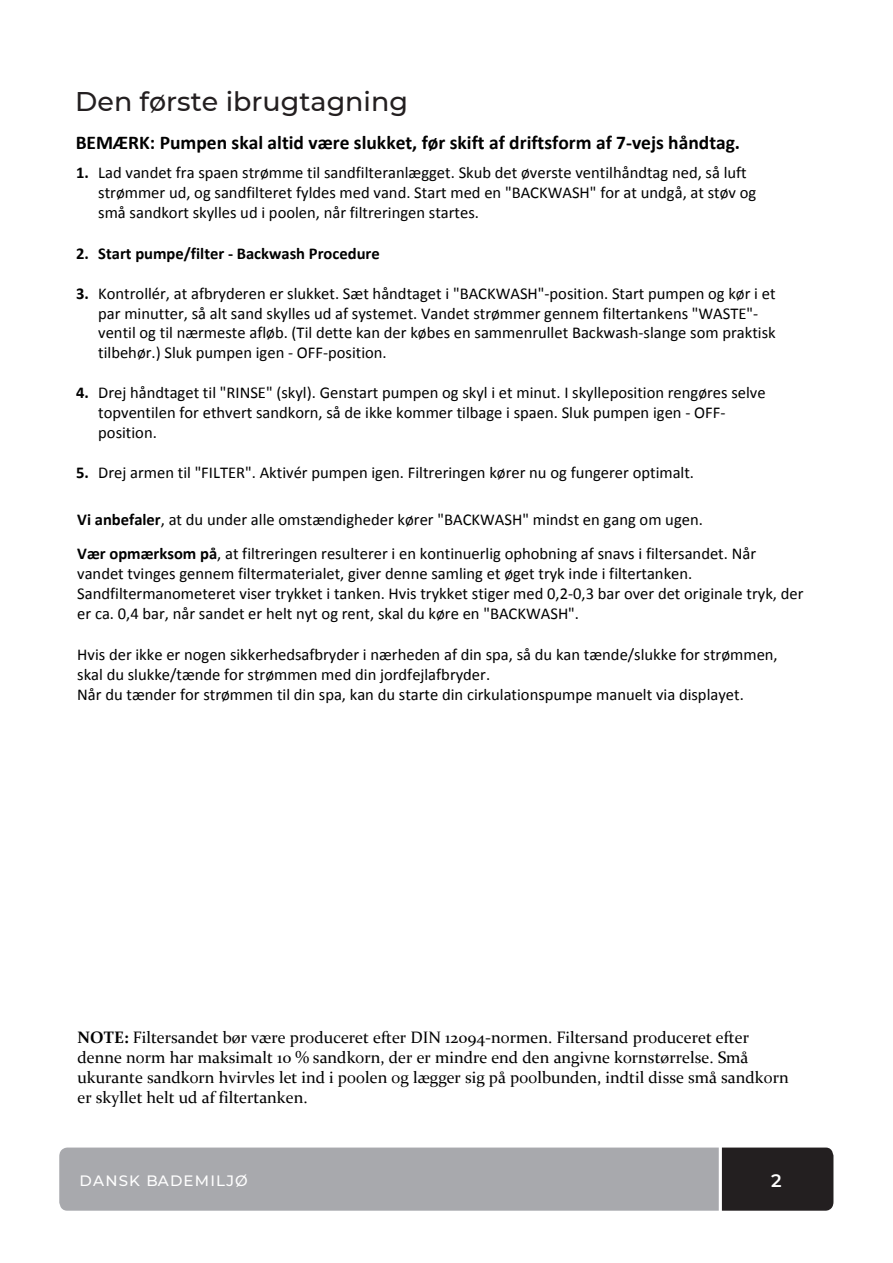
<style>
.page{position:relative;width:893px;height:1263px;background:#fff}
.page>*{position:absolute;margin:0;border:0;box-sizing:border-box;transform-origin:0 0}
.t1{font:500 27px "Montserrat";color:#231f20}
.t2{font:700 19.5px "Calibri";color:#000}
.t3{font:600 18px "Montserrat";color:#fff}
.t4{font:16.5px/19.8px "Calibri";color:#000}
.t5{font:16.5px/20.1px "Constantia";color:#000}
.t6{font:700 16.5px "Calibri";color:#000}
.t7{font:500 15px "Montserrat";letter-spacing:.08em;color:#fff}
.s1{font-weight:700}
.s2{font-style:inherit}
</style>
<div class="page">
<svg style="left:59px;top:1147px;width:774px;height:64px;background:#97989b"></svg>
<p class="t1" style="left:75px;top:83px;width:334px">Den første ibrugtagning</p>
<p class="t2" style="left:76px;top:130px;width:666px">BEMÆRK: Pumpen skal altid være slukket, før skift af driftsform af 7-vejs håndtag.</p>
<p class="t4" style="left:98px;top:163px;width:660px;text-indent:-22px"><span class="s1">1.</span> Lad vandet fra spaen strømme til sandfilteranlægget. Skub det øverste ventilhåndtag ned, så luft strømmer ud, og sandfilteret fyldes med vand. Start med en "BACKWASH" for at undgå, at støv og små sandkort skylles ud i poolen, når filtreringen startes.</p>
<p class="t6" style="left:76px;top:242px;width:305px"><span class="s2">2.</span> Start pumpe/filter - <span class="s2">B</span>ackwash <span class="s2">P</span>rocedure</p>
<p class="t4" style="left:98px;top:283px;width:679px;text-indent:-22px"><span class="s1">3.</span> Kontrollér, at afbryderen er slukket. Sæt håndtaget i "BACKWASH"-position. Start pumpen og kør i et par minutter, så alt sand skylles ud af systemet. Vandet strømmer gennem filtertankens "WASTE"- ventil og til nærmeste afløb. (Til dette kan der købes en sammenrullet Backwash-slange som praktisk tilbehør.) Sluk pumpen igen - OFF-position.</p>
<p class="t4" style="left:98px;top:383px;width:669px;text-indent:-22px"><span class="s1">4.</span> Drej håndtaget til "RINSE" (skyl). Genstart pumpen og skyl i et minut. I skylleposition rengøres selve topventilen for ethvert sandkorn, så de ikke kommer tilbage i spaen. Sluk pumpen igen - OFF&shy;position.</p>
<p class="t4" style="left:76px;top:463px;width:620px"><span class="s1">5.</span> Drej armen til "FILTER". Aktivér pumpen igen. Filtreringen kører nu og fungerer optimalt.</p>
<p class="t4" style="left:77px;top:503px;width:680px;line-height:33.9px"><span class="s1">Vi anbefaler</span>, at du under alle omstændigheder kører "BACKWASH" mindst en gang om ugen.<br><span class="s1">Vær opmærksom på</span>, at filtreringen resulterer i en kontinuerlig ophobning af snavs i filtersandet. Når</p>
<p class="t4" style="left:77px;top:564px;width:728px">vandet tvinges gennem filtermaterialet, giver denne samling et øget tryk inde i filtertanken.<br>Sandfiltermanometeret viser trykket i tanken. Hvis trykket stiger med 0,2-0,3 bar over det originale tryk, der er ca. 0,4 bar, når sandet er helt nyt og rent, skal du køre en "BACKWASH".</p>
<p class="t4" style="left:77px;top:644px;width:702px">Hvis der ikke er nogen sikkerhedsafbryder i nærheden af din spa, så du kan tænde/slukke for strømmen, skal du slukke/tænde for strømmen med din jordfejlafbryder.<br>Når du tænder for strømmen til din spa, kan du starte din cirkulationspumpe manuelt via displayet.</p>
<p class="t5" style="left:78px;top:1028px;width:713px"><span class="s1">NOTE:</span> Filtersandet bør være produceret efter DIN 12094-normen. Filtersand produceret efter denne norm har maksimalt 10 % sandkorn, der er mindre end den angivne kornstørrelse. Små ukurante sandkorn hvirvles let ind i poolen og lægger sig på poolbunden, indtil disse små sandkorn er skyllet helt ud af filtertanken.</p>
<p class="t7" style="left:80px;top:1170px;width:170px">DANSK BADEMILJØ</p>
<p class="t3" style="left:771px;top:1167px;width:12px">2</p>
</div>
